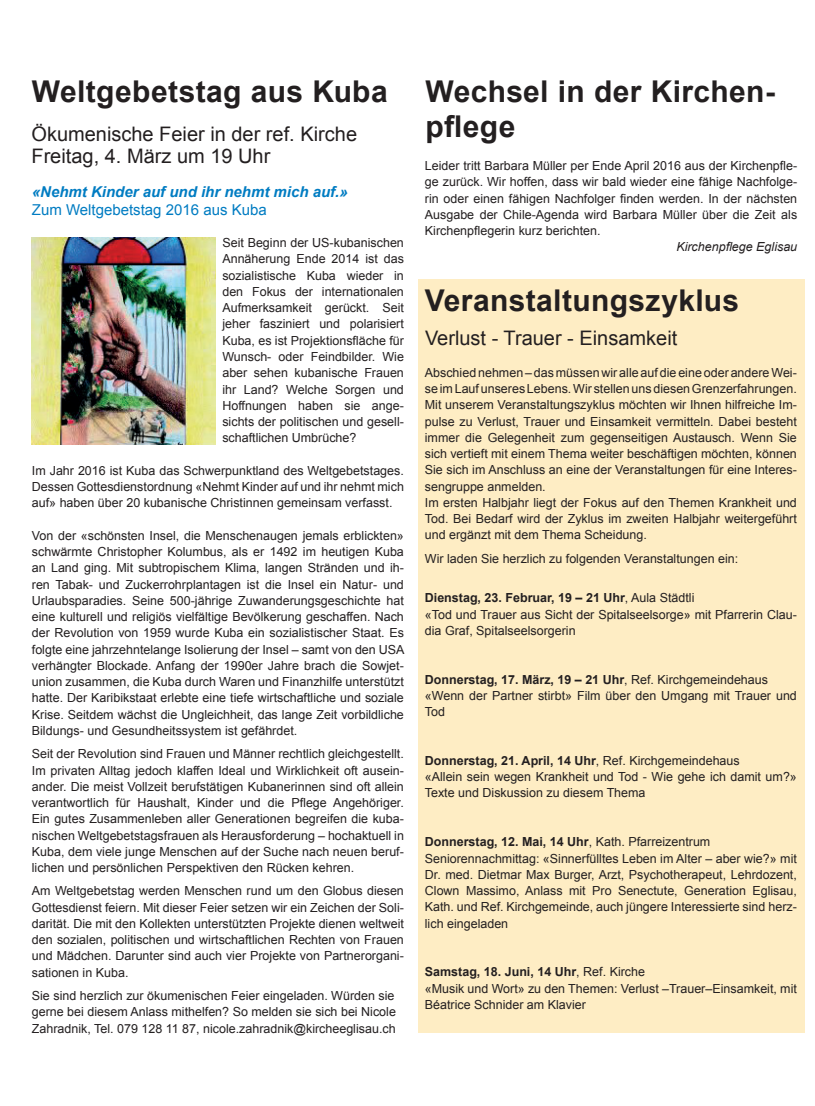
<style>
.page{position:relative;width:815px;height:1106px;background:#fff}
.page>*{position:absolute;margin:0;border:0;box-sizing:border-box;transform-origin:0 0}
.t1{font:700 30px/35px "Arial";letter-spacing:.01em;color:#231f20}
.t2{font:20px/22.5px "Arial";color:#231f20}
.t3{font:italic 700 15px "Arial";color:#007cc2}
.t4{font:15px "Arial";color:#007cc2}
.t5{font:12.5px/16.2px "Arial";color:#231f20;text-align:justify}
.t6{font:italic 12.5px "Arial";color:#231f20}
.s1{font-weight:700}
</style>
<div class="page">
<div style="left:418px;top:279px;width:386px;height:753px;background:#feedc4"></div>
<img style="left:32px;top:237px;width:183px;height:207px">
<h1 class="t1" style="left:32px;top:74px;width:357px">Weltgebetstag aus Kuba</h1>
<h2 class="t2" style="left:31px;top:122px;width:327px">Ökumenische Feier in der ref. Kirche<br>Freitag, 4. März um 19 Uhr</h2>
<p class="t3" style="left:32px;top:182px;width:317px">«Nehmt Kinder auf und ihr nehmt mich auf.»</p>
<p class="t4" style="left:32px;top:199px;width:236px">Zum Weltgebetstag 2016 aus Kuba</p>
<p class="t5" style="left:222px;top:235px;width:183px">Seit Beginn der US-kubanischen Annäherung Ende 2014 ist das sozialistische Kuba wieder in den Fokus der internationalen Aufmerksamkeit gerückt. Seit jeher fasziniert und polarisiert Kuba, es ist Projektionsfläche für Wunsch- oder Feindbilder. Wie aber sehen kubanische Frauen ihr Land? Welche Sorgen und Hoffnungen haben sie ange&shy;sichts der politischen und gesell&shy;schaftlichen Umbrüche?</p>
<p class="t5" style="left:32px;top:462px;width:374px">Im Jahr 2016 ist Kuba das Schwerpunktland des Weltgebetstages.<br>Dessen Gottesdienstordnung «Nehmt Kinder auf und ihr nehmt mich auf» haben über 20 kubanische Christinnen gemeinsam verfasst.</p>
<p class="t5" style="left:32px;top:527px;width:374px">Von der «schönsten Insel, die Menschenaugen jemals erblickten» schwärmte Christopher Kolumbus, als er 1492 im heutigen Kuba an Land ging. Mit subtropischem Klima, langen Stränden und ih&shy;ren Tabak- und Zuckerrohrplantagen ist die Insel ein Natur- und Urlaubsparadies. Seine 500-jährige Zuwanderungsgeschichte hat eine kulturell und religiös vielfältige Bevölkerung geschaffen. Nach der Revolution von 1959 wurde Kuba ein sozialistischer Staat. Es folgte eine jahrzehntelange Isolierung der Insel – samt von den USA verhängter Blockade. Anfang der 1990er Jahre brach die Sowjet&shy;union zusammen, die Kuba durch Waren und Finanzhilfe unterstützt hatte. Der Karibikstaat erlebte eine tiefe wirtschaftliche und soziale Krise. Seitdem wächst die Ungleichheit, das lange Zeit vorbildliche Bildungs- und Gesundheitssystem ist gefährdet.</p>
<p class="t5" style="left:32px;top:745px;width:374px">Seit der Revolution sind Frauen und Männer rechtlich gleichgestellt.<br>Im privaten Alltag jedoch klaffen Ideal und Wirklichkeit oft ausein&shy;ander. Die meist Vollzeit berufstätigen Kubanerinnen sind oft allein verantwortlich für Haushalt, Kinder und die Pflege Angehöriger.<br>Ein gutes Zusammenleben aller Generationen begreifen die kuba&shy;nischen Weltgebetstagsfrauen als Herausforderung – hochaktuell in Kuba, dem viele junge Menschen auf der Suche nach neuen beruf&shy;lichen und persönlichen Perspektiven den Rücken kehren.</p>
<p class="t5" style="left:32px;top:882px;width:374px">Am Weltgebetstag werden Menschen rund um den Globus diesen Gottesdienst feiern. Mit dieser Feier setzen wir ein Zeichen der Soli&shy;darität. Die mit den Kollekten unterstützten Projekte dienen weltweit den sozialen, politischen und wirtschaftlichen Rechten von Frauen und Mädchen. Darunter sind auch vier Projekte von Partnerorgani&shy;sationen in Kuba.</p>
<p class="t5" style="left:32px;top:987px;width:366px">Sie sind herzlich zur ökumenischen Feier eingeladen. Würden sie gerne bei diesem Anlass mithelfen? So melden sie sich bei Nicole Zahradnik, Tel. 079 128 11 87, nicole.zahradnik@kircheeglisau.ch</p>
<h1 class="t1" style="left:425px;top:74px;width:351px">Wechsel in der Kirchen&shy;pflege</h1>
<p class="t5" style="left:425px;top:158px;width:374px">Leider tritt Barbara Müller per Ende April 2016 aus der Kirchenpfle&shy;ge zurück. Wir hoffen, dass wir bald wieder eine fähige Nachfolge&shy;rin oder einen fähigen Nachfolger finden werden. In der nächsten Ausgabe der Chile-Agenda wird Barbara Müller über die Zeit als Kirchenpflegerin kurz berichten.</p>
<p class="t6" style="left:676px;top:239px;width:122px">Kirchenpflege Eglisau</p>
<h1 class="t1" style="left:425px;top:283px;width:316px">Veranstaltungszyklus</h1>
<h2 class="t2" style="left:425px;top:327px;width:254px">Verlust - Trauer - Einsamkeit</h2>
<p class="t5" style="left:425px;top:364px;width:374px;text-align:left">Abschied nehmen – das müssen wir alle auf die eine oder andere Wei&shy;se im Lauf unseres Lebens. Wir stellen uns diesen Grenzerfahrungen.<br>Mit unserem Veranstaltungszyklus möchten wir Ihnen hilfreiche Im&shy;pulse zu Verlust, Trauer und Einsamkeit vermitteln. Dabei besteht immer die Gelegenheit zum gegenseitigen Austausch. Wenn Sie sich vertieft mit einem Thema weiter beschäftigen möchten, können Sie sich im Anschluss an eine der Veranstaltungen für eine Interes&shy;sengruppe anmelden.<br>Im ersten Halbjahr liegt der Fokus auf den Themen Krankheit und Tod. Bei Bedarf wird der Zyklus im zweiten Halbjahr weitergeführt und ergänzt mit dem Thema Scheidung.</p>
<p class="t5" style="left:425px;top:550px;width:315px">Wir laden Sie herzlich zu folgenden Veranstaltungen ein:</p>
<p class="t5" style="left:425px;top:590px;width:374px;text-align:left"><span class="s1">Dienstag, 23. Februar, 19 – 21 Uhr</span>, Aula Städtli<br>«Tod und Trauer aus Sicht der Spitalseelsorge» mit Pfarrerin Clau&shy;dia Graf, Spitalseelsorgerin</p>
<p class="t5" style="left:425px;top:671px;width:374px;text-align:left"><span class="s1">Donnerstag, 17. März, 19 – 21 Uhr</span>, Ref. Kirchgemeindehaus «Wenn der Partner stirbt» Film über den Umgang mit Trauer und<br>Tod</p>
<p class="t5" style="left:425px;top:752px;width:374px;text-align:left"><span class="s1">Donnerstag, 21. April, 14 Uhr</span>, Ref. Kirchgemeindehaus<br>«Allein sein wegen Krankheit und Tod - Wie gehe ich damit um?»<br>Texte und Diskussion zu diesem Thema</p>
<p class="t5" style="left:425px;top:833px;width:374px;text-align:left"><span class="s1">Donnerstag, 12. Mai, 14 Uhr</span>, Kath. Pfarreizentrum Seniorennachmittag: «Sinnerfülltes Leben im Alter – aber wie?» mit Dr. med. Dietmar Max Burger, Arzt, Psychotherapeut, Lehrdozent, Clown Massimo, Anlass mit Pro Senectute, Generation Eglisau, Kath. und Ref. Kirchgemeinde, auch jüngere Interessierte sind herz&shy;lich eingeladen</p>
<p class="t5" style="left:425px;top:963px;width:374px;text-align:left"><span class="s1">Samstag, 18. Juni, 14 Uhr</span>, Ref. Kirche<br>«Musik und Wort» zu den Themen: Verlust –Trauer–Einsamkeit, mit<br>Béatrice Schnider am Klavier</p>
</div>
